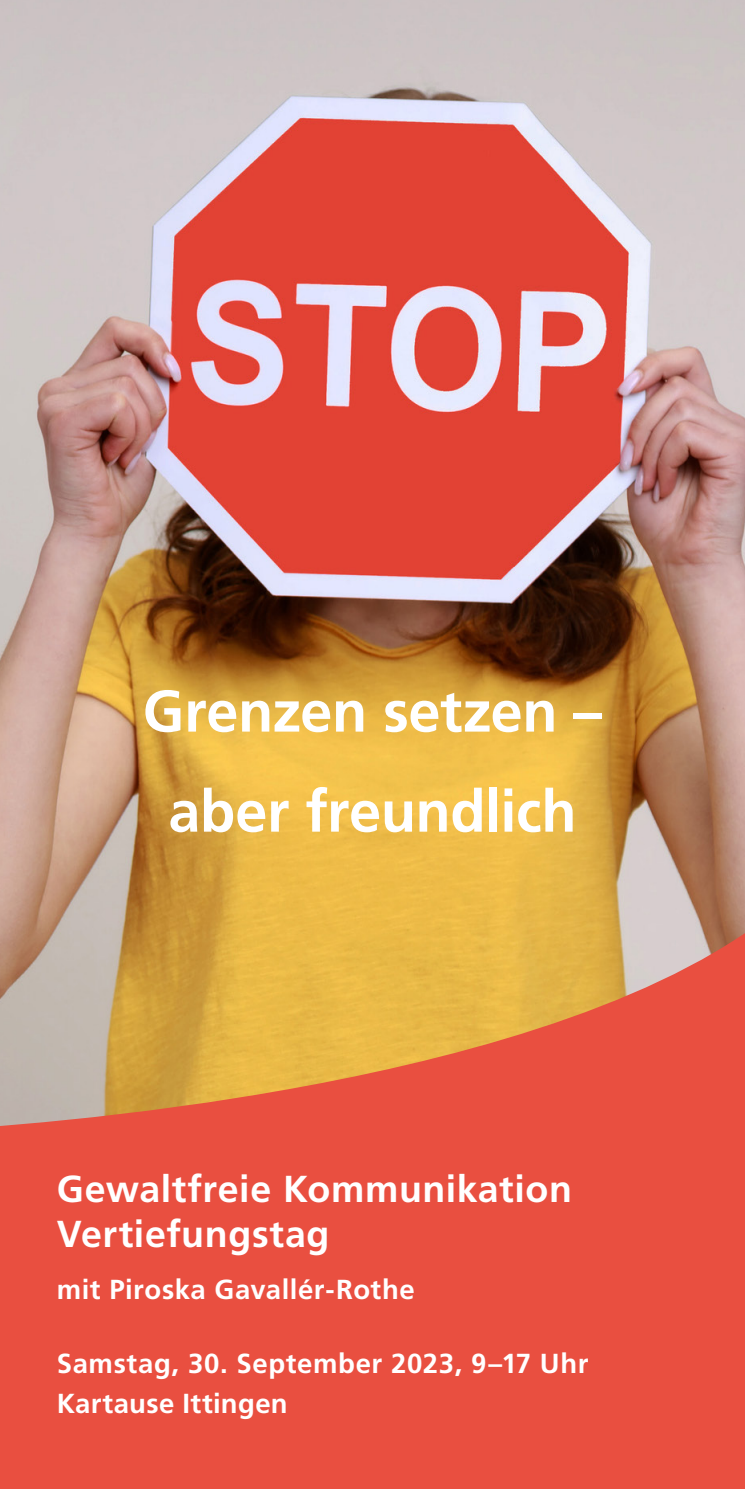
<style>
.page{position:relative;width:745px;height:1489px;background:#fff}
.page>*{position:absolute;margin:0;border:0;box-sizing:border-box;transform-origin:0 0}
.t1{font:700 58.75px "Frutiger LT Pro";letter-spacing:-.005em;color:#fff}
.t2{font:700 37.5px "Frutiger LT Pro";letter-spacing:.015em;color:#fff}
.t3{font:700 27.5px "Frutiger LT Pro";letter-spacing:.02em;color:#fff}
</style>
<div class="page">
<img style="left:0;top:0;width:744px;height:765px">
<svg style="left:0;top:765px;width:744px;height:723px;background:#e2754c"></svg>
<p class="t1" style="left:143px;top:676px;width:461px">Grenzen setzen –</p>
<p class="t1" style="left:168px;top:776px;width:409px">aber freundlich</p>
<p class="t2" style="left:57px;top:1166px;width:516px">Gewaltfreie Kommunikation</p>
<p class="t2" style="left:57px;top:1211px;width:274px">Vertiefungstag</p>
<p class="t3" style="left:57px;top:1273px;width:359px">mit Piroska Gavallér-Rothe</p>
<p class="t3" style="left:57px;top:1346px;width:533px">Samstag, 30. September 2023, 9–17 Uhr</p>
<p class="t3" style="left:57px;top:1386px;width:232px">Kartause Ittingen</p>
</div>
